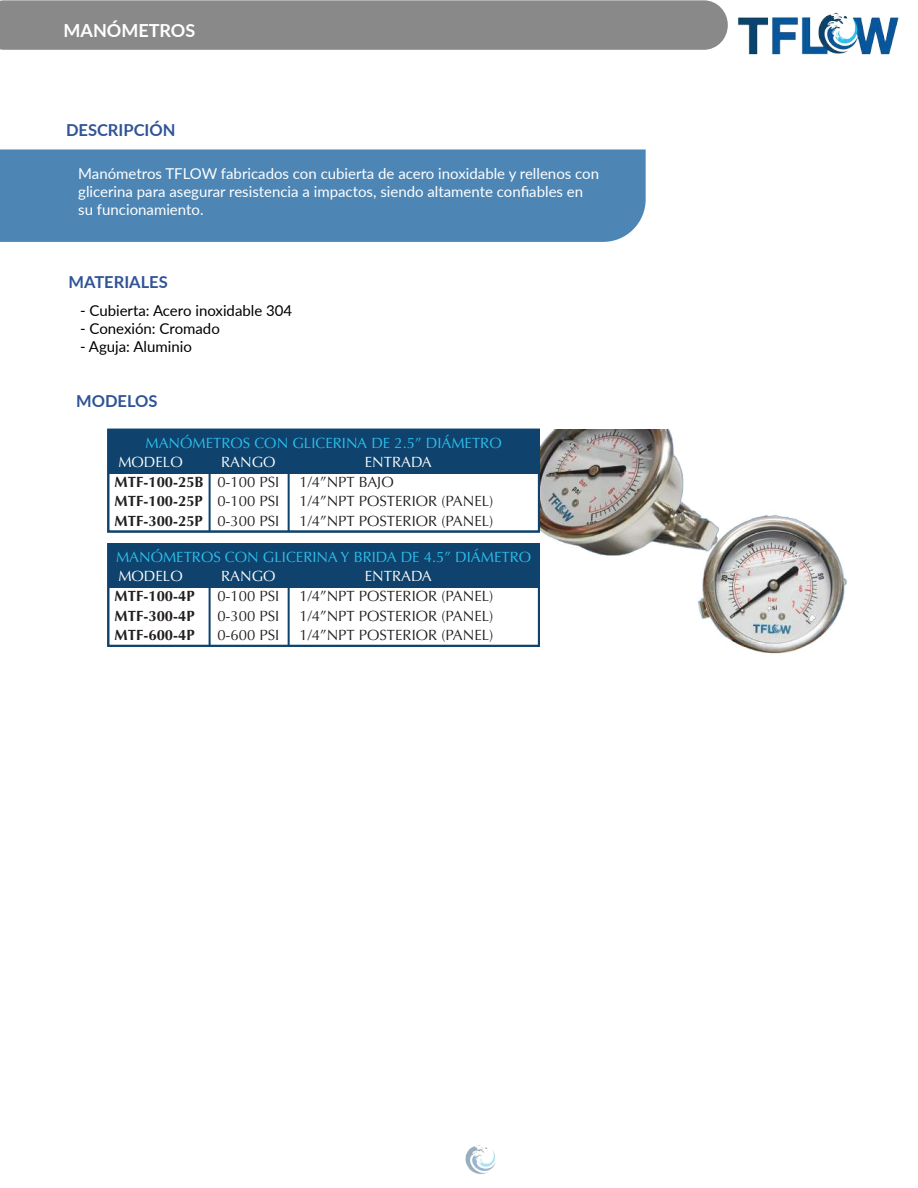
<style>
.page{position:relative;width:918px;height:1188px;background:#fff}
.page>*{position:absolute;margin:0;border:0;box-sizing:border-box;transform-origin:0 0}
.t1{font:700 18px "Lato";color:#fff}
.t2{font:700 16.5px "Lato";color:#305496}
.t3{font:15px/18px "Lato";color:#fff}
.t4{font:15px "Lato";color:#000}
.t5{font:14.85px "Optima";color:#231f20}
.t6{font:700 14.85px "Optima";color:#231f20}
.t7{font:14.85px "Optima";color:#2bc1ef}
.t8{font:14.85px "Optima";color:#fff}
.s1{font-weight:400}
</style>
<div class="page">
<div style="left:0;top:0;width:728px;height:50px;background:#898989"></div>
<div style="left:0;top:149px;width:646px;height:93px;background:#4d86b5"></div>
<img style="left:465px;top:1145px;width:31px;height:30px">
<img style="left:738px;top:12px;width:161px;height:43px">
<img style="left:540px;top:430px;width:307px;height:224px">
<div style="left:108px;top:430px;width:431px;height:44px;background:#0f436d"></div>
<hr style="left:209px;top:461px;width:2px;height:71px;background:#0f436d">
<hr style="left:288px;top:461px;width:2px;height:71px;background:#0f436d">
<div style="left:107px;top:429px;width:433px;height:104px;border:2px solid #0f436d"></div>
<div style="left:108px;top:544px;width:431px;height:44px;background:#0f436d"></div>
<hr style="left:209px;top:575px;width:2px;height:71px;background:#0f436d">
<hr style="left:288px;top:575px;width:2px;height:71px;background:#0f436d">
<div style="left:107px;top:543px;width:433px;height:104px;border:2px solid #0f436d"></div>
<p class="t1" style="left:64px;top:17px;width:133px">MANÓMETROS</p>
<p class="t2" style="left:66px;top:118px;width:111px">DESCRIPCIÓN</p>
<p class="t3" style="left:78px;top:164px;width:522px">Manómetros TFLOW fabricados con cubierta de acero inoxidable y rellenos con glicerina para asegurar resistencia a impactos, siendo altamente confiables en su funcionamiento.</p>
<p class="t2" style="left:69px;top:270px;width:101px">MATERIALES</p>
<p class="t4" style="left:80px;top:299px;width:214px">- Cubierta: Acero inoxidable 304</p>
<p class="t4" style="left:80px;top:317px;width:141px">- Conexión: Cromado</p>
<p class="t4" style="left:80px;top:335px;width:113px">- Aguja: Aluminio</p>
<p class="t2" style="left:76px;top:389px;width:83px">MODELOS</p>
<p class="t7" style="left:146px;top:434px;width:358px">MANÓMETROS CON GLICERINA DE 2.5” DIÁMETRO</p>
<p class="t6" style="left:115px;top:473px;width:166px">MTF-100-25B <span class="s1">0-100 PSI</span></p>
<p class="t5" style="left:299px;top:473px;width:96px">1/4”NPT BAJO</p>
<p class="t6" style="left:115px;top:493px;width:166px">MTF-100-25P <span class="s1">0-100 PSI</span></p>
<p class="t5" style="left:299px;top:493px;width:195px">1/4”NPT POSTERIOR (PANEL)</p>
<p class="t6" style="left:115px;top:512px;width:166px">MTF-300-25P <span class="s1">0-300 PSI</span></p>
<p class="t5" style="left:299px;top:512px;width:195px">1/4”NPT POSTERIOR (PANEL)</p>
<p class="t8" style="left:118px;top:453px;width:66px">MODELO</p>
<p class="t8" style="left:221px;top:453px;width:56px">RANGO</p>
<p class="t8" style="left:365px;top:453px;width:68px">ENTRADA</p>
<p class="t7" style="left:116px;top:549px;width:417px">MANÓMETROS CON GLICERINA Y BRIDA DE 4.5” DIÁMETRO</p>
<p class="t6" style="left:115px;top:587px;width:82px">MTF-100-4P</p>
<p class="t5" style="left:217px;top:587px;width:63px">0-100 PSI</p>
<p class="t5" style="left:299px;top:587px;width:195px">1/4”NPT POSTERIOR (PANEL)</p>
<p class="t6" style="left:115px;top:607px;width:82px">MTF-300-4P</p>
<p class="t5" style="left:217px;top:607px;width:63px">0-300 PSI</p>
<p class="t5" style="left:299px;top:607px;width:195px">1/4”NPT POSTERIOR (PANEL)</p>
<p class="t6" style="left:115px;top:626px;width:82px">MTF-600-4P</p>
<p class="t5" style="left:217px;top:626px;width:63px">0-600 PSI</p>
<p class="t5" style="left:299px;top:626px;width:195px">1/4”NPT POSTERIOR (PANEL)</p>
<p class="t8" style="left:118px;top:567px;width:66px">MODELO</p>
<p class="t8" style="left:221px;top:567px;width:56px">RANGO</p>
<p class="t8" style="left:365px;top:567px;width:68px">ENTRADA</p>
</div>
